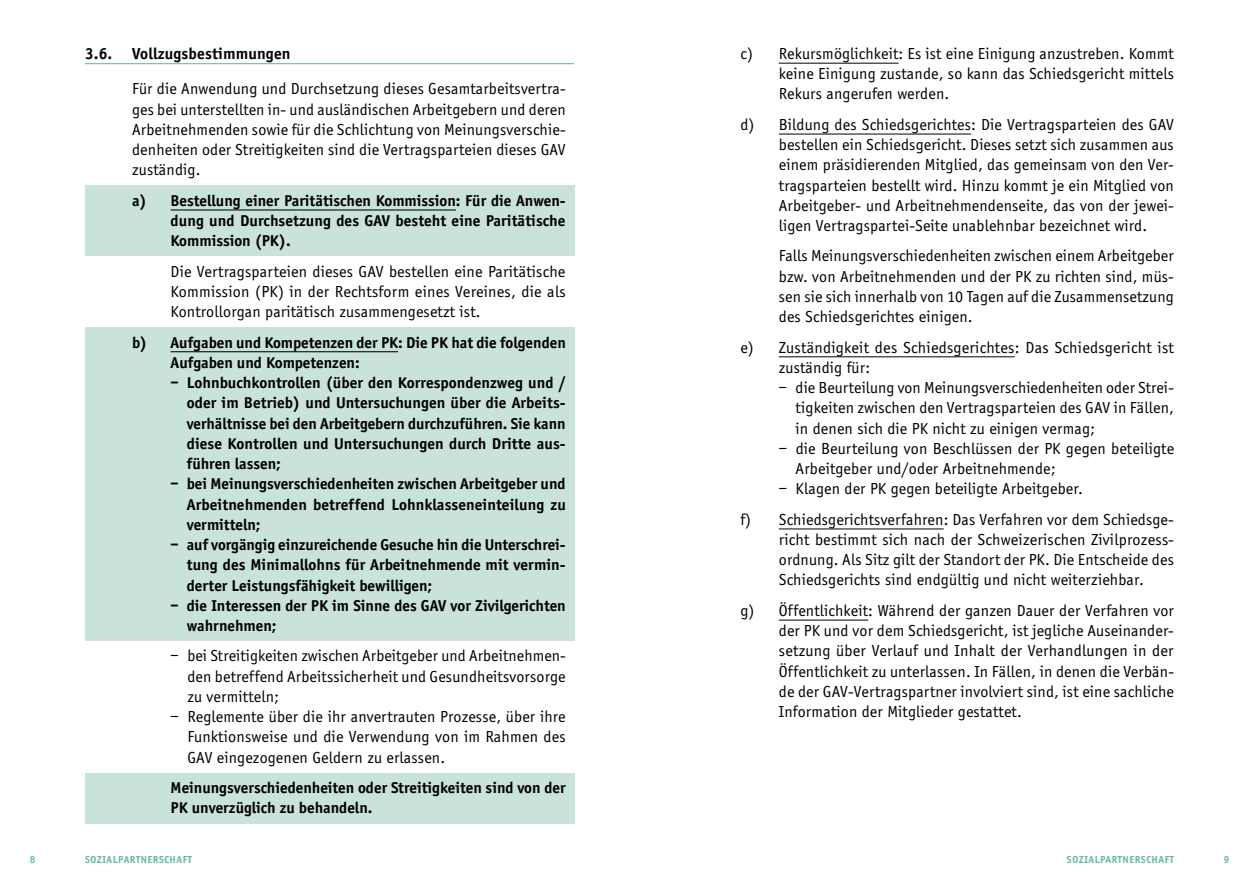
<style>
.page{position:relative;width:1259px;height:893px;background:#fff}
.page>*{position:absolute;margin:0;border:0;box-sizing:border-box;transform-origin:0 0}
.t1{font:16.5px/20.2px "Officina Sans";letter-spacing:.01em;color:#000;text-align:justify}
.t2{font:700 16.5px "Officina Sans";letter-spacing:.01em;color:#000}
.t3{font:700 16.2px/20.2px "Officina Sans";color:#000;text-align:justify}
.t4{font:700 10.5px "Officina Sans";letter-spacing:.05em;color:#65b6a2}
</style>
<div class="page">
<hr style="left:85px;top:63px;width:489px;height:1px;background:#65b6a2">
<div style="left:85px;top:185px;width:489px;height:71px;background:#c9e2da"></div>
<hr style="left:171px;top:209px;width:285px;height:1px;background:#000">
<div style="left:85px;top:327px;width:489px;height:51px;background:#c9e2da"></div>
<hr style="left:171px;top:351px;width:227px;height:1px;background:#000">
<div style="left:85px;top:375px;width:489px;height:104px;background:#c9e2da"></div>
<div style="left:85px;top:476px;width:489px;height:64px;background:#c9e2da"></div>
<div style="left:85px;top:537px;width:489px;height:64px;background:#c9e2da"></div>
<div style="left:85px;top:598px;width:489px;height:43px;background:#c9e2da"></div>
<div style="left:85px;top:773px;width:489px;height:50px;background:#c9e2da"></div>
<hr style="left:779px;top:63px;width:119px;height:1px;background:#000">
<hr style="left:779px;top:134px;width:192px;height:1px;background:#000">
<hr style="left:779px;top:356px;width:235px;height:1px;background:#000">
<hr style="left:779px;top:529px;width:164px;height:1px;background:#000">
<hr style="left:779px;top:620px;width:89px;height:1px;background:#000">
<p class="t2" style="left:85px;top:43px;width:207px">3.6. Vollzugsbestimmungen</p>
<p class="t1" style="left:132px;top:79px;width:435px">Für die Anwendung und Durchsetzung dieses Gesamtarbeitsvertra&shy;ges bei unterstellten in- und ausländischen Arbeitgebern und deren Arbeitnehmenden sowie für die Schlichtung von Meinungsverschie&shy;denheiten oder Streitigkeiten sind die Vertragsparteien dieses GAV zuständig.</p>
<p class="t3" style="left:171px;top:190px;width:396px;text-indent:-38px">a) Bestellung einer Paritätischen Kommission: Für die Anwen&shy;dung und Durchsetzung des GAV besteht eine Paritätische Kommission (PK).</p>
<p class="t1" style="left:171px;top:261px;width:397px">Die Vertragsparteien dieses GAV bestellen eine Paritätische Kommission (PK) in der Rechtsform eines Vereines, die als Kontrollorgan paritätisch zusammengesetzt ist.</p>
<p class="t3" style="left:171px;top:332px;width:397px;text-indent:-38px">b) Aufgaben und Kompetenzen der PK: Die PK hat die folgenden<br>Aufgaben und Kompetenzen:</p>
<p class="t3" style="left:187px;top:372px;width:380px;text-indent:-16px">– Lohnbuchkontrollen (über den Korrespondenzweg und / oder im Betrieb) und Untersuchungen über die Arbeits&shy;verhältnisse bei den Arbeitgebern durchzuführen. Sie kann diese Kontrollen und Untersuchungen durch Dritte aus&shy;führen lassen;</p>
<p class="t3" style="left:187px;top:474px;width:380px;text-indent:-16px">– bei Meinungsverschiedenheiten zwischen Arbeitgeber und Arbeitnehmenden betreffend Lohnklasseneinteilung zu vermitteln;</p>
<p class="t3" style="left:187px;top:534px;width:380px;text-indent:-16px">– auf vorgängig einzureichende Gesuche hin die Unterschrei&shy;tung des Minimallohns für Arbeitnehmende mit vermin&shy;derter Leistungsfähigkeit bewilligen;</p>
<p class="t3" style="left:187px;top:595px;width:380px;text-indent:-16px">– die Interessen der PK im Sinne des GAV vor Zivilgerichten wahrnehmen;</p>
<p class="t1" style="left:187px;top:646px;width:380px;text-indent:-17px">– bei Streitigkeiten zwischen Arbeitgeber und Arbeitnehmen&shy;den betreffend Arbeitssicherheit und Gesundheitsvorsorge zu vermitteln;</p>
<p class="t1" style="left:187px;top:707px;width:380px;text-indent:-17px">– Reglemente über die ihr anvertrauten Prozesse, über ihre Funktionsweise und die Verwendung von im Rahmen des GAV eingezogenen Geldern zu erlassen.</p>
<p class="t3" style="left:171px;top:777px;width:396px">Meinungsverschiedenheiten oder Streitigkeiten sind von der<br>PK unverzüglich zu behandeln.</p>
<p class="t1" style="left:779px;top:44px;width:396px;text-indent:-38px">c) Rekursmöglichkeit: Es ist eine Einigung anzustreben. Kommt keine Einigung zustande, so kann das Schiedsgericht mittels Rekurs angerufen werden.</p>
<p class="t1" style="left:779px;top:114px;width:396px;text-indent:-38px">d) Bildung des Schiedsgerichtes: Die Vertragsparteien des GAV bestellen ein Schiedsgericht. Dieses setzt sich zusammen aus einem präsidierenden Mitglied, das gemeinsam von den Ver&shy;tragsparteien bestellt wird. Hinzu kommt je ein Mitglied von Arbeitgeber- und Arbeitnehmendenseite, das von der jewei&shy;ligen Vertragspartei-Seite unablehnbar bezeichnet wird.</p>
<p class="t1" style="left:779px;top:246px;width:396px">Falls Meinungsverschiedenheiten zwischen einem Arbeitgeber bzw. von Arbeitnehmenden und der PK zu richten sind, müs&shy;sen sie sich innerhalb von 10 Tagen auf die Zusammensetzung des Schiedsgerichtes einigen.</p>
<p class="t1" style="left:779px;top:337px;width:397px;text-indent:-38px">e) Zuständigkeit des Schiedsgerichtes: Das Schiedsgericht ist zuständig für:</p>
<p class="t1" style="left:795px;top:378px;width:380px;text-indent:-17px">– die Beurteilung von Meinungsverschiedenheiten oder Strei&shy;tigkeiten zwischen den Vertragsparteien des GAV in Fällen, in denen sich die PK nicht zu einigen vermag;</p>
<p class="t1" style="left:795px;top:438px;width:380px;text-indent:-17px">– die Beurteilung von Beschlüssen der PK gegen beteiligte<br>Arbeitgeber und/oder Arbeitnehmende;</p>
<p class="t1" style="left:740px;top:474px;width:435px;line-height:30.5px;text-indent:38px">– Klagen der PK gegen beteiligte Arbeitgeber.<br>f) Schiedsgerichtsverfahren: Das Verfahren vor dem Schiedsge-</p>
<p class="t1" style="left:779px;top:530px;width:396px">richt bestimmt sich nach der Schweizerischen Zivilprozess&shy;ordnung. Als Sitz gilt der Standort der PK. Die Entscheide des Schiedsgerichts sind endgültig und nicht weiterziehbar.</p>
<p class="t1" style="left:779px;top:600px;width:397px;text-indent:-38px">g) Öffentlichkeit: Während der ganzen Dauer der Verfahren vor der PK und vor dem Schiedsgericht, ist jegliche Auseinander&shy;setzung über Verlauf und Inhalt der Verhandlungen in der Öffentlichkeit zu unterlassen. In Fällen, in denen die Verbän&shy;de der GAV-Vertragspartner involviert sind, ist eine sachliche Information der Mitglieder gestattet.</p>
<p class="t4" style="left:30px;top:853px;width:7px">8</p>
<p class="t4" style="left:85px;top:853px;width:108px">SOZIALPARTNERSCHAFT</p>
<p class="t4" style="left:1223px;top:853px;width:7px">9</p>
<p class="t4" style="left:1067px;top:853px;width:108px">SOZIALPARTNERSCHAFT</p>
</div>
